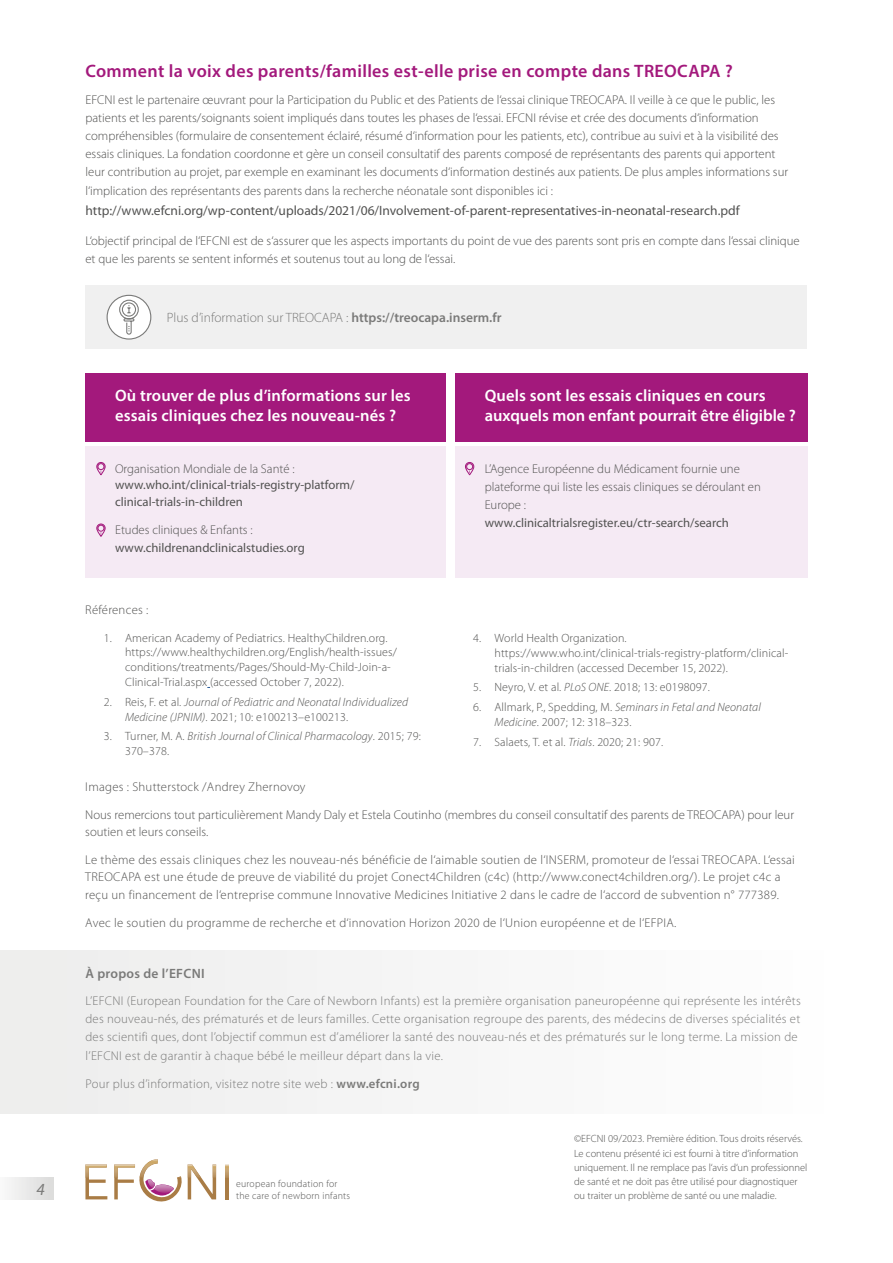
<style>
.page{position:relative;width:893px;height:1263px;background:#fff}
.page>*{position:absolute;margin:0;border:0;box-sizing:border-box;transform-origin:0 0}
.t1{font:600 18px "Myriad Pro";letter-spacing:.02em;color:#a3197c}
.t2{font:italic 17.1px "Myriad Pro";color:#7a7a79}
.t3{font:600 16.5px/19.5px "Myriad Pro";letter-spacing:.01em;color:#fff}
.t4{font:13.5px "Myriad Pro";color:#525251}
.t5{font:300 13.5px "Myriad Pro";color:#7a7a79}
.t6{font:600 13.5px "Myriad Pro";letter-spacing:.02em;color:#7a7a79}
.t7{font:300 12.75px/18px "Myriad Pro";color:#525251}
.t8{font:300 12.75px/16.5px "Myriad Pro";letter-spacing:.02em;color:#525251}
.t9{font:300 12.75px/18px "Myriad Pro";letter-spacing:.02em;color:#7a7a79;text-align:justify}
.t10{font:12.75px/16.5px "Myriad Pro";color:#525251}
.t11{font:300 12px/14.9px "Myriad Pro";letter-spacing:.01em;color:#525251}
.t12{font:italic 300 12px/15px "Myriad Pro";letter-spacing:.01em;color:#525251}
.t13{font:300 10.5px/14.2px "Myriad Pro";color:#525251}
.t14{font:300 10.05px/12.1px "Myriad Pro";letter-spacing:.025em;color:#525251}
.s1{font-weight:600}
.s2{font-style:normal}
.s3{font-style:italic}
</style>
<div class="page">
<svg style="left:85px;top:1164px;width:22px;height:35px"></svg>
<img style="left:86px;top:1164px;width:21px;height:14px">
<svg style="left:114px;top:1164px;width:68px;height:38px"></svg>
<img style="left:140px;top:1159px;width:18px;height:19px">
<svg style="left:188px;top:1178px;width:28px;height:21px"></svg>
<hr style="left:225px;top:1164px;width:4px;height:35px;background:#a97c45">
<img style="left:188px;top:1164px;width:28px;height:14px">
<img style="left:226px;top:1164px;width:3px;height:14px">
<div style="left:0;top:950px;width:893px;height:164px;background:#f6f6f6"></div>
<div style="left:0;top:1177px;width:54px;height:22px;background:linear-gradient(to right,#f9f9f9,#dbdbdb)"></div>
<div style="left:85px;top:373px;width:361px;height:68px;background:#a3197c"></div>
<div style="left:85px;top:447px;width:361px;height:131px;background:#f5eaf4"></div>
<div style="left:455px;top:373px;width:352px;height:68px;background:#a3197c"></div>
<div style="left:455px;top:447px;width:352px;height:131px;background:#f5eaf4"></div>
<svg style="left:96px;top:462px;width:10px;height:13px"></svg>
<svg style="left:96px;top:523px;width:10px;height:14px"></svg>
<svg style="left:465px;top:462px;width:10px;height:13px"></svg>
<div style="left:85px;top:285px;width:722px;height:64px;background:#f0f0f0"></div>
<div style="left:107px;top:295px;width:44px;height:44px;background:#fff;border-radius:50%"></div>
<div style="left:107px;top:295px;width:44px;height:45px;border:1px solid #7a7a79;border-radius:50%"></div>
<svg style="left:119px;top:299px;width:20px;height:36px"></svg>
<h2 class="t2" style="left:36px;top:1178px;width:10px">4</h2>
<h1 class="t1" style="left:85px;top:60px;width:649px">Comment la voix des parents/familles est-elle prise en compte dans TREOCAPA ?</h1>
<p class="t7" style="left:85px;top:91px;width:704px">EFCNI est le partenaire œuvrant pour la Participation du Public et des Patients de l‘essai clinique TREOCAPA. Il veille à ce que le public, les patients et les parents/soignants soient impliqués dans toutes les phases de l‘essai. EFCNI révise et crée des documents d‘information compréhensibles (formulaire de consentement éclairé, résumé d‘information pour les patients, etc), contribue au suivi et à la visibilité des essais cliniques. La fondation coordonne et gère un conseil consultatif des parents composé de représentants des parents qui apportent leur contribution au projet, par exemple en examinant les documents d‘information destinés aux patients. De plus amples informations sur</p>
<p class="t7" style="left:85px;top:182px;width:469px">l‘implication des représentants des parents dans la recherche néonatale sont disponibles ici :</p>
<p class="t4" style="left:85px;top:202px;width:656px">http://www.efcni.org/wp-content/uploads/2021/06/Involvement-of-parent-representatives-in-neonatal-research.pdf</p>
<p class="t7" style="left:85px;top:232px;width:716px">L‘objectif principal de l‘EFCNI est de s‘assurer que les aspects importants du point de vue des parents sont pris en compte dans l‘essai clinique et que les parents se sentent informés et soutenus tout au long de l‘essai.</p>
<p class="t5" style="left:167px;top:310px;width:336px">Plus d’information sur TREOCAPA : <span class="s1">https://treocapa.inserm.fr</span></p>
<p class="t3" style="left:115px;top:386px;width:297px">Où trouver de plus d’informations sur les essais cliniques chez les nouveau-nés ?</p>
<p class="t7" style="left:115px;top:460px;width:181px">Organisation Mondiale de la Santé :</p>
<p class="t10" style="left:115px;top:477px;width:241px">www.who.int/clinical-trials-registry-platform/ clinical-trials-in-children</p>
<p class="t7" style="left:115px;top:521px;width:139px">Etudes cliniques &amp; Enfants :</p>
<p class="t10" style="left:115px;top:540px;width:191px">www.childrenandclinicalstudies.org</p>
<p class="t8" style="left:85px;top:601px;width:65px">Références :</p>
<p class="t11" style="left:125px;top:630px;width:273px;text-indent:-21px">1. American Academy of Pediatrics. HealthyChildren.org. https://www.healthychildren.org/English/health-issues/ conditions/treatments/Pages/Should-My-Child-Join-a-Clinical-Trial.aspx (accessed October 7, 2022).</p>
<p class="t12" style="left:125px;top:694px;width:284px;text-indent:-21px"><span class="s2">2. Reis, F. et al.</span> Journal of Pediatric and Neonatal Individualized<br>Medicine (JPNIM)<span class="s2">. 2021; 10: e100213–e100213.</span></p>
<p class="t12" style="left:125px;top:729px;width:297px;text-indent:-21px"><span class="s2">3. Turner, M. A.</span> British Journal of Clinical Pharmacology<span class="s2">. 2015; 79:<br>370–378.</span></p>
<p class="t3" style="left:485px;top:386px;width:313px">Quels sont les essais cliniques en cours auxquels mon enfant pourrait être éligible ?</p>
<p class="t7" style="left:485px;top:460px;width:278px">L’Agence Européenne du Médicament fournie une plateforme qui liste les essais cliniques se déroulant en<br>Europe :</p>
<p class="t10" style="left:485px;top:514px;width:246px">www.clinicaltrialsregister.eu/ctr-search/search</p>
<p class="t11" style="left:494px;top:630px;width:295px;text-indent:-21px">4. World Health Organization. https://www.who.int/clinical-trials-registry-platform/clinical&shy;trials-in-children (accessed December 15, 2022).</p>
<p class="t11" style="left:473px;top:680px;width:238px">5. Neyro, V. et al. <span class="s3">PLoS ONE</span>. 2018; 13: e0198097.</p>
<p class="t11" style="left:494px;top:699px;width:268px;text-indent:-21px">6. Allmark, P., Spedding, M. <span class="s3">Seminars in Fetal and Neonatal<br>Medicine</span>. 2007; 12: 318–323.</p>
<p class="t11" style="left:473px;top:735px;width:191px">7. Salaets, T. et al. <span class="s3">Trials</span>. 2020; 21: 907.</p>
<p class="t8" style="left:85px;top:778px;width:222px">Images : Shutterstock /Andrey Zhernovoy</p>
<p class="t7" style="left:85px;top:807px;width:710px;line-height:16.5px">Nous remercions tout particulièrement Mandy Daly et Estela Coutinho (membres du conseil consultatif des parents de TREOCAPA) pour leur soutien et leurs conseils.</p>
<p class="t8" style="left:85px;top:852px;width:711px">Le thème des essais cliniques chez les nouveau-nés bénéficie de l‘aimable soutien de l‘INSERM, promoteur de l‘essai TREOCAPA. L‘essai<br>TREOCAPA est une étude de preuve de viabilité du projet Conect4Children (c4c) (http://www.conect4children.org/). Le projet c4c a</p>
<p class="t8" style="left:85px;top:886px;width:695px">reçu un financement de l‘entreprise commune Innovative Medicines Initiative 2 dans le cadre de l‘accord de subvention n° 777389.</p>
<p class="t8" style="left:85px;top:915px;width:593px">Avec le soutien du programme de recherche et d‘innovation Horizon 2020 de l‘Union européenne et de l‘EFPIA.</p>
<p class="t6" style="left:85px;top:965px;width:121px">À propos de l’EFCNI</p>
<p class="t9" style="left:85px;top:992px;width:717px">L’EFCNI (European Foundation for the Care of Newborn Infants) est la première organisation paneuropéenne qui représente les intérêts des nouveau-nés, des prématurés et de leurs familles. Cette organisation regroupe des parents, des médecins de diverses spécialités et des scientifi ques, dont l’objectif commun est d’améliorer la santé des nouveau-nés et des prématurés sur le long terme. La mission de</p>
<p class="t9" style="left:85px;top:1042px;width:359px;line-height:28px">l’EFCNI est de garantir à chaque bébé le meilleur départ dans la vie.<br>Pour plus d’information, visitez notre site web : <span class="s1">www.efcni.org</span></p>
<p class="t14" style="left:236px;top:1177px;width:115px">european foundation for the care of newborn infants</p>
<p class="t13" style="left:574px;top:1132px;width:235px">©EFCNI 09/2023. Première édition. Tous droits réservés.<br>Le contenu présenté ici est fourni à titre d‘information uniquement. Il ne remplace pas l‘avis d‘un professionnel de santé et ne doit pas être utilisé pour diagnostiquer ou traiter un problème de santé ou une maladie.</p>
</div>
